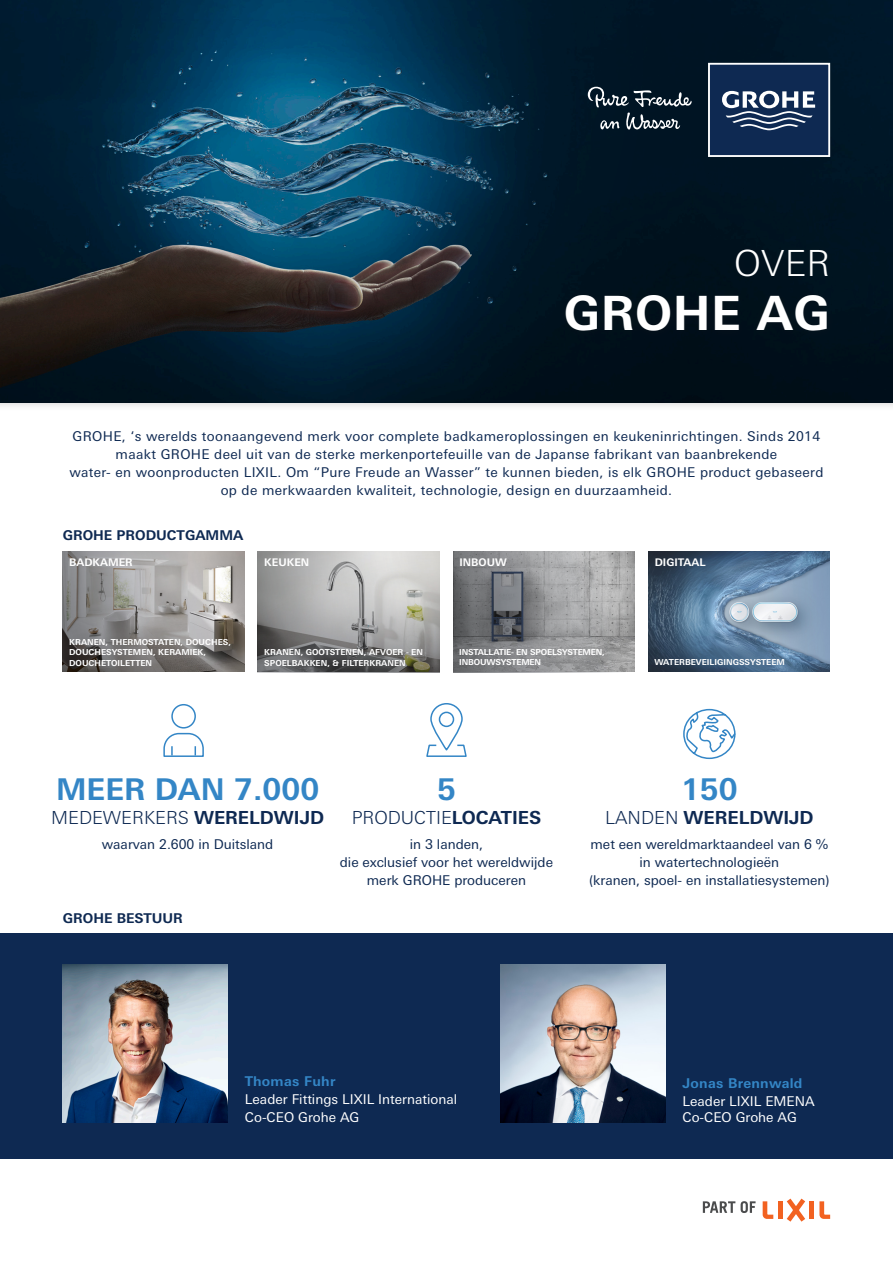
<style>
.page{position:relative;width:893px;height:1263px;background:#fff}
.page>*{position:absolute;margin:0;border:0;box-sizing:border-box;transform-origin:0 0}
.t1{font:700 47.25px "Univers Next W1 G";letter-spacing:.01em;color:#fff}
.t2{font:300 36px "Univers Next W1 G";color:#fff}
.t3{font:700 30px "Univers Next W1 G";color:#3486c6}
.t4{font:300 18px "Univers Next W1 G";color:#0e2952}
.t5{font:700 18px "Univers Next W1 G";color:#0e2952}
.t6{font:13.5px/18px "Univers Next W1 G";letter-spacing:.025em;color:#0e2952;text-align:center}
.t7{font:13.5px/18px "Univers Next W1 G";color:#0e2952;text-align:center}
.t8{font:13.5px/18px "Univers Next W1 G";color:#fff}
.t9{font:700 13.5px "Univers Next W1 G";color:#0e2952}
.t10{font:700 13.5px "Univers Next W1 G";letter-spacing:.02em;color:#3486c6}
.t11{font:700 10.5px "Univers Next W1 G";color:#fff}
.t12{font:700 8.25px/10.5px "Univers Next W1 G";color:#fff}
.t13{font:700 8.25px/10.5px "Univers Next W1 G";letter-spacing:-.02em;color:#fff}
.s1{font-weight:700}
.s2{font-weight:300}
</style>
<div class="page">
<div style="left:0;top:933px;width:893px;height:225px;background:#0e2952"></div>
<div style="left:0;top:0;width:893px;height:412px;background:#231f20;opacity:.25"></div>
<img style="left:648px;top:551px;width:182px;height:120px">
<svg style="left:63px;top:551px;width:182px;height:120px;background:#918f8e"></svg>
<svg style="left:258px;top:551px;width:181px;height:121px;background:#9d9d9c"></svg>
<svg style="left:453px;top:551px;width:182px;height:121px;background:#8c8d8f"></svg>
<svg style="left:0;top:0;width:893px;height:402px;background:#09283b"></svg>
<img style="left:63px;top:964px;width:165px;height:158px">
<img style="left:500px;top:965px;width:165px;height:157px">
<div style="left:557px;top:240px;width:280px;height:100px;background:#00111d"></div>
<svg style="left:426px;top:703px;width:41px;height:54px"></svg>
<div style="left:171px;top:704px;width:25px;height:24px;border:2px solid #3486c6;border-radius:50%"></div>
<svg style="left:163px;top:732px;width:41px;height:25px"></svg>
<svg style="left:683px;top:708px;width:53px;height:52px"></svg>
<svg style="left:741px;top:1201px;width:14px;height:12px"></svg>
<svg style="left:703px;top:1201px;width:32px;height:12px"></svg>
<div style="left:778px;top:1201px;width:5px;height:18px;background:#f26221"></div>
<svg style="left:763px;top:1201px;width:10px;height:18px"></svg>
<svg style="left:819px;top:1201px;width:11px;height:18px"></svg>
<div style="left:809px;top:1201px;width:5px;height:18px;background:#f26221"></div>
<svg style="left:787px;top:1198px;width:18px;height:23px"></svg>
<div style="left:708px;top:63px;width:122px;height:94px;background:#0e2952;border:2px solid #fff"></div>
<svg style="left:722px;top:91px;width:93px;height:39px"></svg>
<svg style="left:588px;top:87px;width:104px;height:43px;background:#2d3e4a"></svg>
<p class="t2" style="left:734px;top:242px;width:97px">OVER</p>
<p class="t1" style="left:564px;top:285px;width:268px">GROHE AG</p>
<p class="t6" style="left:73px;top:428px;width:749px">GROHE, ‘s werelds toonaangevend merk voor complete badkameroplossingen en keukeninrichtingen. Sinds 2014 maakt GROHE deel uit van de sterke merkenportefeuille van de Japanse fabrikant van baanbrekende</p>
<p class="t6" style="left:69px;top:464px;width:756px">water- en woonproducten LIXIL. Om “Pure Freude an Wasser” te kunnen bieden, is elk GROHE product gebaseerd op de merkwaarden kwaliteit, technologie, design en duurzaamheid.</p>
<p class="t9" style="left:63px;top:527px;width:182px">GROHE PRODUCTGAMMA</p>
<p class="t11" style="left:69px;top:556px;width:65px">BADKAMER</p>
<p class="t11" style="left:459px;top:556px;width:49px">INBOUW</p>
<p class="t11" style="left:264px;top:556px;width:46px">KEUKEN</p>
<p class="t11" style="left:655px;top:556px;width:52px">DIGITAAL</p>
<p class="t12" style="left:69px;top:637px;width:163px">KRANEN, THERMOSTATEN, DOUCHES,<br>DOUCHESYSTEMEN, KERAMIEK,</p>
<p class="t12" style="left:69px;top:658px;width:84px">DOUCHETOILETTEN</p>
<p class="t12" style="left:264px;top:647px;width:160px">KRANEN, GOOTSTENEN, AFVOER - EN<br>SPOELBAKKEN, &amp; FILTERKRANEN</p>
<p class="t13" style="left:459px;top:646px;width:147px">INSTALLATIE- EN SPOELSYSTEMEN,<br>INBOUWSYSTEMEN</p>
<p class="t12" style="left:654px;top:657px;width:132px">WATERBEVEILIGINGSSYSTEEM</p>
<p class="t3" style="left:56px;top:771px;width:265px">MEER DAN 7.000</p>
<p class="t4" style="left:51px;top:807px;width:274px">MEDEWERKERS <span class="s1">WERELDWIJD</span></p>
<p class="t7" style="left:102px;top:835px;width:173px">waarvan 2.600 in Duitsland</p>
<p class="t9" style="left:63px;top:910px;width:121px">GROHE BESTUUR</p>
<p class="t3" style="left:437px;top:771px;width:20px">5</p>
<p class="t4" style="left:352px;top:807px;width:191px">PRODUCTIE<span class="s1">LOCATIES</span></p>
<p class="t7" style="left:340px;top:835px;width:215px">in 3 landen,<br>die exclusief voor het wereldwijde merk GROHE produceren</p>
<p class="t3" style="left:681px;top:771px;width:58px">150</p>
<p class="t5" style="left:605px;top:806px;width:210px"><span class="s2">LANDEN</span> WERELDWIJD</p>
<p class="t7" style="left:589px;top:835px;width:242px">met een wereldmarktaandeel van 6 % in watertechnologieën<br>(kranen, spoel- en installatiesystemen)</p>
<p class="t10" style="left:245px;top:1073px;width:92px">Thomas Fuhr</p>
<p class="t8" style="left:245px;top:1090px;width:214px">Leader Fittings LIXIL International<br>Co-CEO Grohe AG</p>
<p class="t10" style="left:682px;top:1075px;width:122px">Jonas Brennwald</p>
<p class="t8" style="left:682px;top:1093px;width:134px;line-height:16.5px">Leader LIXIL EMENA<br>Co-CEO Grohe AG</p>
</div>
